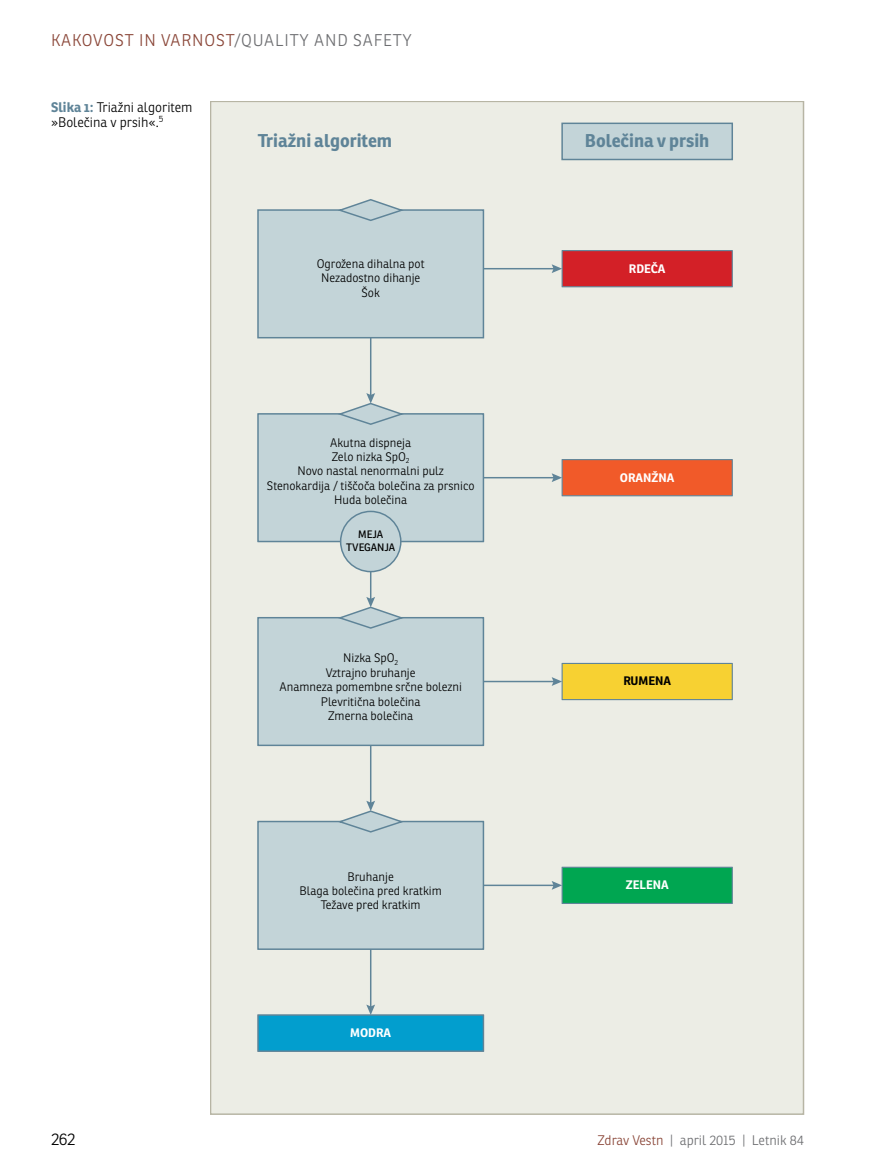
<style>
.page{position:relative;width:872px;height:1166px;background:#fff}
.page>*{position:absolute;margin:0;border:0;box-sizing:border-box;transform-origin:0 0}
.t1{font:700 18px "Ronnia";color:#5f8498}
.t2{font:300 16.5px "Ronnia";color:#6d6e71}
.t3{font:300 16.5px "Ronnia";letter-spacing:.05em;color:#8a4638}
.t4{font:300 16.5px "Ronnia";color:#000}
.t5{font:300 13.5px/15px "Ronnia";color:#000}
.t6{font:300 13.5px "Ronnia";color:#6d6e71}
.t7{font:300 12px/14.4px "Ronnia";color:#000;text-align:center}
.t8{font:700 12px "Ronnia";color:#fff}
.t9{font:700 12px "Ronnia";color:#000}
.t10{font:10.5px/12.6px "Ronnia";color:#000;text-align:center}
.s1{color:#8a4638}
.s2{font-weight:700;color:#5f8498}
</style>
<div class="page">
<div style="left:210px;top:101px;width:593px;height:1012px;background:#ecede5"></div>
<div style="left:258px;top:1014px;width:225px;height:36px;background:#029ece"></div>
<div style="left:257px;top:1013px;width:227px;height:38px;border:1px solid #5f8498"></div>
<div style="left:562px;top:250px;width:170px;height:37px;background:#d32027"></div>
<div style="left:561px;top:250px;width:172px;height:37px;border:1px solid #5f8498"></div>
<div style="left:562px;top:123px;width:170px;height:36px;background:#c3d4d8"></div>
<div style="left:561px;top:122px;width:172px;height:38px;border:1px solid #5f8498"></div>
<div style="left:562px;top:459px;width:170px;height:36px;background:#f15a29"></div>
<div style="left:561px;top:459px;width:172px;height:37px;border:1px solid #5f8498"></div>
<div style="left:562px;top:663px;width:170px;height:36px;background:#f7d132"></div>
<div style="left:561px;top:662px;width:172px;height:38px;border:1px solid #5f8498"></div>
<div style="left:562px;top:867px;width:170px;height:36px;background:#00a651"></div>
<div style="left:561px;top:866px;width:172px;height:37px;border:1px solid #5f8498"></div>
<div style="left:258px;top:414px;width:225px;height:127px;background:#c3d4d8"></div>
<div style="left:257px;top:413px;width:227px;height:129px;border:1px solid #5f8498"></div>
<div style="left:341px;top:511px;width:60px;height:60px;background:#c3d4d8;border-radius:50%"></div>
<div style="left:340px;top:510px;width:61px;height:62px;border:1px solid #5f8498;border-radius:50%"></div>
<div style="left:258px;top:210px;width:225px;height:127px;background:#c3d4d8"></div>
<div style="left:257px;top:209px;width:227px;height:129px;border:1px solid #5f8498"></div>
<svg style="left:335px;top:199px;width:68px;height:22px"></svg>
<div style="left:258px;top:617px;width:225px;height:128px;background:#c3d4d8"></div>
<div style="left:257px;top:616px;width:227px;height:129px;border:1px solid #5f8498"></div>
<div style="left:258px;top:821px;width:225px;height:127px;background:#c3d4d8"></div>
<div style="left:257px;top:820px;width:227px;height:129px;border:1px solid #5f8498"></div>
<hr style="left:483px;top:268px;width:72px;height:1px;background:#5f8498">
<svg style="left:551px;top:264px;width:11px;height:9px"></svg>
<hr style="left:483px;top:477px;width:72px;height:1px;background:#5f8498">
<svg style="left:551px;top:473px;width:11px;height:9px"></svg>
<hr style="left:483px;top:680px;width:72px;height:2px;background:#5f8498">
<svg style="left:551px;top:677px;width:11px;height:8px"></svg>
<hr style="left:483px;top:884px;width:72px;height:1px;background:#5f8498">
<svg style="left:551px;top:880px;width:11px;height:9px"></svg>
<hr style="left:370px;top:337px;width:1px;height:59px;background:#5f8498">
<svg style="left:335px;top:393px;width:68px;height:32px"></svg>
<svg style="left:335px;top:571px;width:68px;height:58px"></svg>
<hr style="left:370px;top:745px;width:1px;height:58px;background:#5f8498">
<svg style="left:335px;top:800px;width:68px;height:33px"></svg>
<hr style="left:370px;top:948px;width:1px;height:59px;background:#5f8498">
<svg style="left:366px;top:1004px;width:9px;height:10px"></svg>
<h2 class="t3" style="left:51px;top:30px;width:122px">Kakovost in varn</h2>
<h2 class="t2" style="left:204px;top:30px;width:59px"><span class="s1">ost</span>/Quality</h2>
<h2 class="t2" style="left:314px;top:30px;width:12px">and</h2>
<h2 class="t2" style="left:353px;top:30px;width:11px">safety</h2>
<p class="t5" style="left:51px;top:99px;width:143px"><span class="s2">Slika 1:</span> Triažni algoritem »Bolečina v prsih«.<sup>5</sup></p>
<h1 class="t1" style="left:258px;top:129px;width:136px">Triažni algoritem</h1>
<p class="t7" style="left:317px;top:256px;width:109px">Ogrožena dihalna pot<br>Nezadostno dihanje<br>Šok</p>
<p class="t7" style="left:267px;top:435px;width:209px">Akutna dispneja<br>Zelo nizka SpO<sub>2<br></sub>Novo nastal nenormalni pulz<br>Stenokardija / tiščoča bolečina za prsnico<br>Huda bolečina</p>
<p class="t10" style="left:346px;top:528px;width:51px">MEJA<br>TVEGANJA</p>
<p class="t7" style="left:279px;top:650px;width:184px">Nizka SpO<sub>2<br></sub>Vztrajno bruhanje<br>Anamneza pomembne srčne bolezni<br>Plevritična bolečina<br>Zmerna bolečina</p>
<p class="t7" style="left:300px;top:868px;width:144px">Bruhanje<br>Blaga bolečina pred kratkim<br>Težave pred kratkim</p>
<p class="t8" style="left:350px;top:1024px;width:42px">MODRA</p>
<h1 class="t1" style="left:585px;top:129px;width:126px">Bolečina v prsih</h1>
<p class="t8" style="left:629px;top:260px;width:38px">RDEČA</p>
<p class="t8" style="left:620px;top:469px;width:56px">ORANŽNA</p>
<p class="t9" style="left:623px;top:673px;width:49px">RUMENA</p>
<p class="t8" style="left:626px;top:877px;width:44px">ZELENA</p>
<h2 class="t4" style="left:51px;top:1128px;width:26px">262</h2>
<p class="t6" style="left:597px;top:1131px;width:208px"><span class="s1">Zdrav Vestn</span> | april 2015 | Letnik 84</p>
</div>
